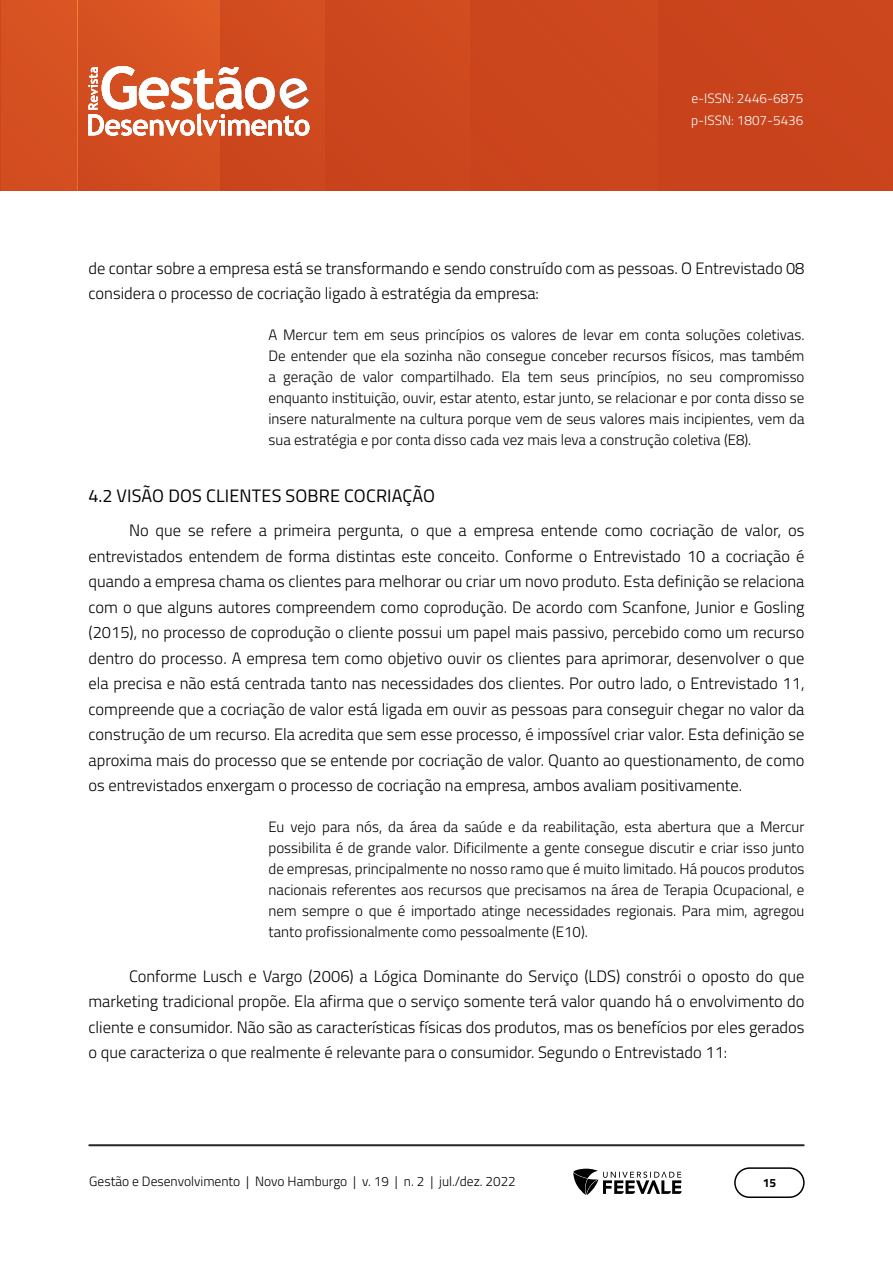
<style>
.page{position:relative;width:893px;height:1263px;background:#fff}
.page>*{position:absolute;margin:0;border:0;box-sizing:border-box;transform-origin:0 0}
.TÍTULO_1_1{font:18px "Titillium Web";letter-spacing:.01em;color:#000}
.Corpo_de_texto{font:300 16.5px/25.5px "Titillium Web";color:#000;text-align:justify}
.Citação{font:300 15px/21px "Titillium Web";color:#000;text-align:justify}
.t1{font:300 13.5px "Titillium Web";color:#000}
.t2{font:300 13.5px/22.5px "Titillium Web";color:#fff}
.t3{font:700 12px "Titillium Web";color:#000}
</style>
<div class="page">
<hr style="left:892px;top:0;width:1px;height:191px;background:#c7401a">
<img style="left:1px;top:0;width:891px;height:191px">
<hr style="left:220px;top:0;width:1px;height:191px;background:#cd481e">
<img style="left:77px;top:0;width:1px;height:191px">
<hr style="left:89px;top:1144px;width:715px;height:2px;background:#282828">
<div style="left:734px;top:1167px;width:71px;height:31px;border:2px solid #000;border-radius:15px"></div>
<svg style="left:573px;top:1169px;width:109px;height:26px"></svg>
<svg style="left:88px;top:66px;width:221px;height:70px"></svg>
<p class="t2" style="left:691px;top:86px;width:114px">e-ISSN: 2446-6875 p-ISSN: 1807-5436</p>
<p class="Corpo_de_texto" style="left:88px;top:254px;width:717px">de contar sobre a empresa está se transformando e sendo construído com as pessoas. O Entrevistado 08 considera o processo de cocriação ligado à estratégia da empresa:</p>
<p class="Citação" style="left:268px;top:323px;width:537px">A Mercur tem em seus princípios os valores de levar em conta soluções coletivas.<br>De entender que ela sozinha não consegue conceber recursos físicos, mas também a geração de valor compartilhado. Ela tem seus princípios, no seu compromisso enquanto instituição, ouvir, estar atento, estar junto, se relacionar e por conta disso se insere naturalmente na cultura porque vem de seus valores mais incipientes, vem da sua estratégia e por conta disso cada vez mais leva a construção coletiva (E8).</p>
<p class="TÍTULO_1_1" style="left:88px;top:482px;width:348px">4.2 VISÃO DOS CLIENTES SOBRE COCRIAÇÃO</p>
<p class="Corpo_de_texto" style="left:88px;top:517px;width:717px;text-indent:40px">No que se refere a primeira pergunta, o que a empresa entende como cocriação de valor, os entrevistados entendem de forma distintas este conceito. Conforme o Entrevistado 10 a cocriação é quando a empresa chama os clientes para melhorar ou criar um novo produto. Esta definição se relaciona com o que alguns autores compreendem como coprodução. De acordo com Scanfone, Junior e Gosling (2015), no processo de coprodução o cliente possui um papel mais passivo, percebido como um recurso dentro do processo. A empresa tem como objetivo ouvir os clientes para aprimorar, desenvolver o que ela precisa e não está centrada tanto nas necessidades dos clientes. Por outro lado, o Entrevistado 11, compreende que a cocriação de valor está ligada em ouvir as pessoas para conseguir chegar no valor da construção de um recurso. Ela acredita que sem esse processo, é impossível criar valor. Esta definição se aproxima mais do processo que se entende por cocriação de valor. Quanto ao questionamento, de como os entrevistados enxergam o processo de cocriação na empresa, ambos avaliam positivamente.</p>
<p class="Citação" style="left:268px;top:815px;width:537px">Eu vejo para nós, da área da saúde e da reabilitação, esta abertura que a Mercur possibilita é de grande valor. Dificilmente a gente consegue discutir e criar isso junto de empresas, principalmente no nosso ramo que é muito limitado. Há poucos produtos nacionais referentes aos recursos que precisamos na área de Terapia Ocupacional, e nem sempre o que é importado atinge necessidades regionais. Para mim, agregou tanto profissionalmente como pessoalmente (E10).</p>
<p class="Corpo_de_texto" style="left:88px;top:962px;width:717px;text-indent:40px">Conforme Lusch e Vargo (2006) a Lógica Dominante do Serviço (LDS) constrói o oposto do que marketing tradicional propõe. Ela afirma que o serviço somente terá valor quando há o envolvimento do cliente e consumidor. Não são as características físicas dos produtos, mas os benefícios por eles gerados o que caracteriza o que realmente é relevante para o consumidor. Segundo o Entrevistado 11:</p>
<p class="t1" style="left:89px;top:1171px;width:428px">Gestão e Desenvolvimento | Novo Hamburgo | v. 19 | n. 2 | jul./dez. 2022</p>
<p class="t3" style="left:763px;top:1174px;width:15px">15</p>
</div>
